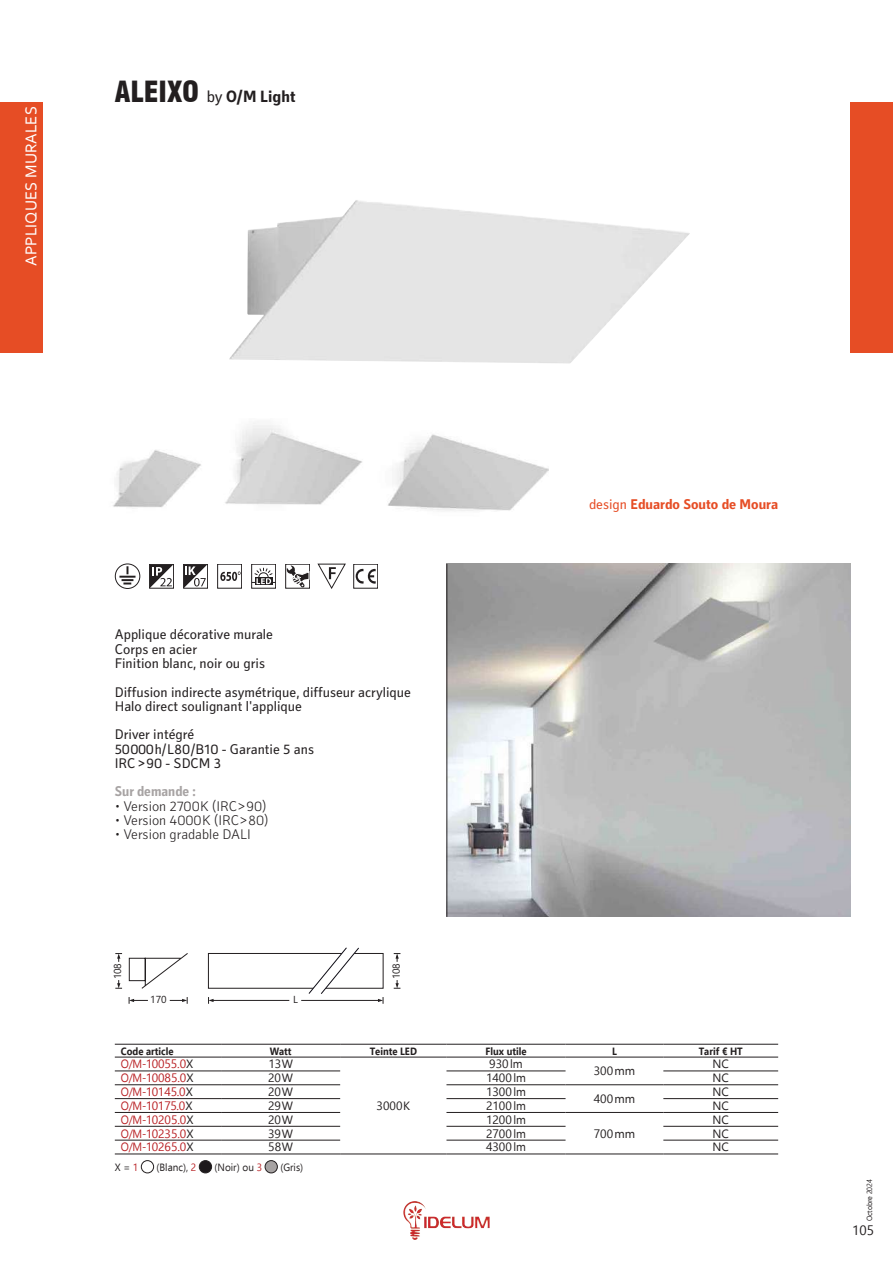
<style>
.page{position:relative;width:893px;height:1263px;background:#fff}
.page>*{position:absolute;margin:0;border:0;box-sizing:border-box;transform-origin:0 0}
.t1{font:16.5px "Corbel";color:#fff}
.t2{font:700 16.5px "Secca";color:#231f20}
.t3{font:14.25px/14.2px "Secca";color:#231f20}
.t4{font:300 14.25px "Secca";color:#231f20}
.t5{font:700 14.25px "Secca";color:#e64d25}
.t6{font:700 14.25px "Secca";color:#a7a3a3;scale:.95 1}
.t7{font:13.5px "Ebrima";color:#231f20}
.t8{font:12px "Ebrima";color:#231f20}
.t9{font:12px "Ebrima";color:#b81f23;scale:.9 1}
.t10{font:700 10.5px "Ebrima";color:#231f20;scale:.9 1}
.t11{font:10.5px "Ebrima";color:#231f20;scale:.95 1}
.t12{font:10.2px "Ebrima";letter-spacing:-.01em;color:#231f20}
.t13{font:7.5px "Ebrima";letter-spacing:-.01em;color:#231f20;scale:.95 1}
.s1{font-family:"Swiss 721 BT";font-weight:900;font-stretch:condensed;font-size:28.5px}
.s2{font-weight:400}
.s3{color:#231f20}
.s4{color:#b81f23}
</style>
<div class="page">
<img style="left:403px;top:1201px;width:11px;height:27px">
<div style="left:850px;top:102px;width:43px;height:251px;background:#e64d25"></div>
<div style="left:0;top:102px;width:43px;height:251px;background:#e64d25"></div>
<svg style="left:115px;top:980px;width:7px;height:9px"></svg>
<svg style="left:115px;top:953px;width:7px;height:9px"></svg>
<svg style="left:394px;top:980px;width:6px;height:9px"></svg>
<svg style="left:394px;top:953px;width:6px;height:9px"></svg>
<svg style="left:129px;top:947px;width:255px;height:57px"></svg>
<div style="left:141px;top:1160px;width:13px;height:13px;border:1px solid #231f20;border-radius:50%"></div>
<div style="left:199px;top:1160px;width:13px;height:13px;background:#1d191b;border-radius:50%"></div>
<div style="left:199px;top:1160px;width:13px;height:13px;border:1px solid #231f20;border-radius:50%"></div>
<div style="left:265px;top:1160px;width:12px;height:13px;background:#a7a3a3;border-radius:50%"></div>
<div style="left:265px;top:1160px;width:13px;height:13px;border:1px solid #231f20;border-radius:50%"></div>
<hr style="left:115px;top:1044px;width:106px;height:1px;background:#231f20">
<hr style="left:221px;top:1044px;width:119px;height:1px;background:#231f20">
<hr style="left:340px;top:1044px;width:106px;height:1px;background:#231f20">
<hr style="left:446px;top:1044px;width:120px;height:1px;background:#231f20">
<hr style="left:566px;top:1044px;width:97px;height:1px;background:#231f20">
<hr style="left:663px;top:1044px;width:115px;height:1px;background:#231f20">
<hr style="left:115px;top:1057px;width:106px;height:1px;background:#231f20">
<hr style="left:221px;top:1057px;width:119px;height:1px;background:#231f20">
<hr style="left:340px;top:1057px;width:106px;height:1px;background:#231f20">
<hr style="left:446px;top:1057px;width:120px;height:1px;background:#231f20">
<hr style="left:566px;top:1057px;width:97px;height:1px;background:#231f20">
<hr style="left:115px;top:1071px;width:106px;height:1px;background:#231f20">
<hr style="left:221px;top:1071px;width:119px;height:1px;background:#231f20">
<hr style="left:446px;top:1071px;width:120px;height:1px;background:#231f20">
<hr style="left:115px;top:1084px;width:106px;height:1px;background:#231f20">
<hr style="left:221px;top:1084px;width:119px;height:1px;background:#231f20">
<hr style="left:446px;top:1084px;width:120px;height:1px;background:#231f20">
<hr style="left:663px;top:1057px;width:115px;height:1px;background:#231f20">
<hr style="left:566px;top:1084px;width:97px;height:1px;background:#231f20">
<hr style="left:663px;top:1084px;width:115px;height:1px;background:#231f20">
<hr style="left:663px;top:1112px;width:115px;height:1px;background:#231f20">
<hr style="left:663px;top:1126px;width:115px;height:1px;background:#231f20">
<hr style="left:663px;top:1071px;width:115px;height:1px;background:#231f20">
<hr style="left:115px;top:1098px;width:106px;height:1px;background:#231f20">
<hr style="left:221px;top:1098px;width:119px;height:1px;background:#231f20">
<hr style="left:663px;top:1098px;width:115px;height:1px;background:#231f20">
<hr style="left:663px;top:1140px;width:115px;height:1px;background:#231f20">
<hr style="left:446px;top:1098px;width:120px;height:1px;background:#231f20">
<hr style="left:663px;top:1154px;width:115px;height:1px;background:#231f20">
<hr style="left:115px;top:1112px;width:106px;height:1px;background:#231f20">
<hr style="left:221px;top:1112px;width:119px;height:1px;background:#231f20">
<hr style="left:340px;top:1154px;width:106px;height:1px;background:#231f20">
<hr style="left:446px;top:1112px;width:120px;height:1px;background:#231f20">
<hr style="left:566px;top:1112px;width:97px;height:1px;background:#231f20">
<hr style="left:566px;top:1154px;width:97px;height:1px;background:#231f20">
<hr style="left:115px;top:1126px;width:106px;height:1px;background:#231f20">
<hr style="left:221px;top:1126px;width:119px;height:1px;background:#231f20">
<hr style="left:446px;top:1126px;width:120px;height:1px;background:#231f20">
<hr style="left:115px;top:1140px;width:106px;height:1px;background:#231f20">
<hr style="left:221px;top:1140px;width:119px;height:1px;background:#231f20">
<hr style="left:115px;top:1154px;width:106px;height:1px;background:#231f20">
<hr style="left:221px;top:1154px;width:119px;height:1px;background:#231f20">
<hr style="left:446px;top:1140px;width:120px;height:1px;background:#231f20">
<hr style="left:446px;top:1154px;width:120px;height:1px;background:#231f20">
<img style="left:229px;top:200px;width:461px;height:163px">
<img style="left:113px;top:450px;width:88px;height:57px">
<img style="left:225px;top:423px;width:137px;height:82px">
<img style="left:388px;top:434px;width:161px;height:77px">
<svg style="left:217px;top:588px;width:25px;height:1px"></svg>
<div style="left:217px;top:564px;width:25px;height:24px;border:1px solid #231f20"></div>
<svg style="left:220px;top:571px;width:21px;height:10px"></svg>
<svg style="left:149px;top:588px;width:25px;height:1px"></svg>
<div style="left:149px;top:564px;width:25px;height:24px;border:1px solid #231f20"></div>
<svg style="left:150px;top:564px;width:24px;height:24px"></svg>
<svg style="left:183px;top:588px;width:25px;height:1px"></svg>
<div style="left:183px;top:564px;width:25px;height:24px;border:1px solid #231f20"></div>
<svg style="left:184px;top:564px;width:24px;height:24px"></svg>
<svg style="left:114px;top:563px;width:27px;height:26px"></svg>
<div style="left:115px;top:564px;width:25px;height:25px;border:1px solid #231f20;border-radius:50%"></div>
<svg style="left:119px;top:566px;width:17px;height:18px"></svg>
<div style="left:251px;top:564px;width:25px;height:24px;border:1px solid #231f20"></div>
<svg style="left:255px;top:584px;width:17px;height:1px"></svg>
<svg style="left:252px;top:567px;width:24px;height:17px"></svg>
<div style="left:353px;top:564px;width:25px;height:24px;border:1px solid #231f20"></div>
<svg style="left:356px;top:569px;width:20px;height:15px"></svg>
<svg style="left:317px;top:563px;width:29px;height:2px"></svg>
<svg style="left:318px;top:564px;width:28px;height:25px"></svg>
<div style="left:285px;top:564px;width:25px;height:24px;border:1px solid #231f20"></div>
<svg style="left:286px;top:565px;width:24px;height:23px"></svg>
<img style="left:446px;top:563px;width:404px;height:353px">
<hr style="left:446px;top:564px;width:1px;height:353px;background:#231f20">
<p class="t1" style="left:21px;top:266px;width:161px;rotate:-90deg">APPLIQUES MURALES</p>
<p class="t2" style="left:115px;top:88px;width:182px"><span class="s1">ALEIXO</span> <span class="s2">by</span> O/M Light</p>
<p class="t3" style="left:115px;top:628px;width:160px">Applique décorative murale<br>Corps en acier<br>Finition blanc, noir ou gris</p>
<p class="t3" style="left:115px;top:685px;width:298px">Diffusion indirecte asymétrique, diffuseur acrylique<br>Halo direct soulignant l'applique</p>
<p class="t3" style="left:115px;top:728px;width:201px">Driver intégré<br>50000h/L80/B10 - Garantie 5 ans<br>IRC &gt; 90 - SDCM 3</p>
<p class="t6" style="left:115px;top:783px;width:87px">Sur demande :</p>
<p class="t4" style="left:115px;top:798px;width:153px">• Version 2700K (IRC&gt;90)</p>
<p class="t4" style="left:115px;top:812px;width:155px">• Version 4000K (IRC&gt;80)</p>
<p class="t4" style="left:115px;top:826px;width:138px">• Version gradable DALI</p>
<p class="t12" style="left:110px;top:979px;width:18px;rotate:-90deg">108</p>
<p class="t12" style="left:389px;top:979px;width:18px;rotate:-90deg">108</p>
<p class="t12" style="left:150px;top:992px;width:18px">170</p>
<p class="t12" style="left:293px;top:992px;width:6px">L</p>
<p class="t5" style="left:589px;top:496px;width:191px"><span class="s2">design</span> Eduardo Souto de Moura</p>
<p class="t10" style="left:121px;top:1042px;width:60px">Code article</p>
<p class="t10" style="left:270px;top:1042px;width:26px">Watt</p>
<p class="t10" style="left:370px;top:1042px;width:54px">Teinte LED</p>
<p class="t10" style="left:485px;top:1042px;width:47px">Flux utile</p>
<p class="t10" style="left:612px;top:1042px;width:7px">L</p>
<p class="t10" style="left:699px;top:1042px;width:51px">Tarif € HT</p>
<p class="t9" style="left:121px;top:1055px;width:82px">O/M-10055.0<span class="s3">X</span></p>
<p class="t8" style="left:268px;top:1055px;width:26px">13W</p>
<p class="t8" style="left:377px;top:1097px;width:35px">3000K</p>
<p class="t8" style="left:489px;top:1055px;width:35px">930 lm</p>
<p class="t8" style="left:713px;top:1055px;width:18px">NC</p>
<p class="t8" style="left:594px;top:1062px;width:43px">300mm</p>
<p class="t9" style="left:121px;top:1069px;width:82px">O/M-10085.0<span class="s3">X</span></p>
<p class="t8" style="left:268px;top:1069px;width:26px">20W</p>
<p class="t8" style="left:486px;top:1069px;width:41px">1400 lm</p>
<p class="t8" style="left:713px;top:1069px;width:18px">NC</p>
<p class="t9" style="left:121px;top:1083px;width:82px">O/M-10145.0<span class="s3">X</span></p>
<p class="t8" style="left:268px;top:1083px;width:26px">20W</p>
<p class="t8" style="left:486px;top:1083px;width:41px">1300 lm</p>
<p class="t8" style="left:594px;top:1090px;width:43px">400mm</p>
<p class="t8" style="left:713px;top:1083px;width:18px">NC</p>
<p class="t9" style="left:121px;top:1097px;width:81px">O/M-10175.0<span class="s3">X</span></p>
<p class="t8" style="left:268px;top:1097px;width:26px">29W</p>
<p class="t8" style="left:486px;top:1097px;width:41px">2100 lm</p>
<p class="t8" style="left:713px;top:1097px;width:18px">NC</p>
<p class="t9" style="left:121px;top:1110px;width:82px">O/M-10205.0<span class="s3">X</span></p>
<p class="t8" style="left:268px;top:1110px;width:26px">20W</p>
<p class="t8" style="left:486px;top:1110px;width:41px">1200 lm</p>
<p class="t8" style="left:594px;top:1124px;width:43px">700mm</p>
<p class="t8" style="left:713px;top:1110px;width:18px">NC</p>
<p class="t9" style="left:121px;top:1124px;width:82px">O/M-10235.0<span class="s3">X</span></p>
<p class="t8" style="left:268px;top:1124px;width:26px">39W</p>
<p class="t8" style="left:486px;top:1124px;width:41px">2700 lm</p>
<p class="t8" style="left:713px;top:1124px;width:18px">NC</p>
<p class="t9" style="left:121px;top:1138px;width:82px">O/M-10265.0<span class="s3">X</span></p>
<p class="t8" style="left:268px;top:1138px;width:26px">58W</p>
<p class="t8" style="left:486px;top:1138px;width:41px">4300 lm</p>
<p class="t8" style="left:713px;top:1138px;width:18px">NC</p>
<p class="t11" style="left:115px;top:1159px;width:26px">X = <span class="s4">1</span></p>
<p class="t11" style="left:157px;top:1159px;width:43px">(Blanc), <span class="s4">2</span></p>
<p class="t11" style="left:215px;top:1159px;width:52px">(Noir) ou <span class="s4">3</span></p>
<p class="t11" style="left:280px;top:1159px;width:26px">(Gris)</p>
<p class="t13" style="left:864px;top:1221px;width:46px;rotate:-90deg">Octobre 2024</p>
<p class="t7" style="left:852px;top:1220px;width:23px">105</p>
</div>
